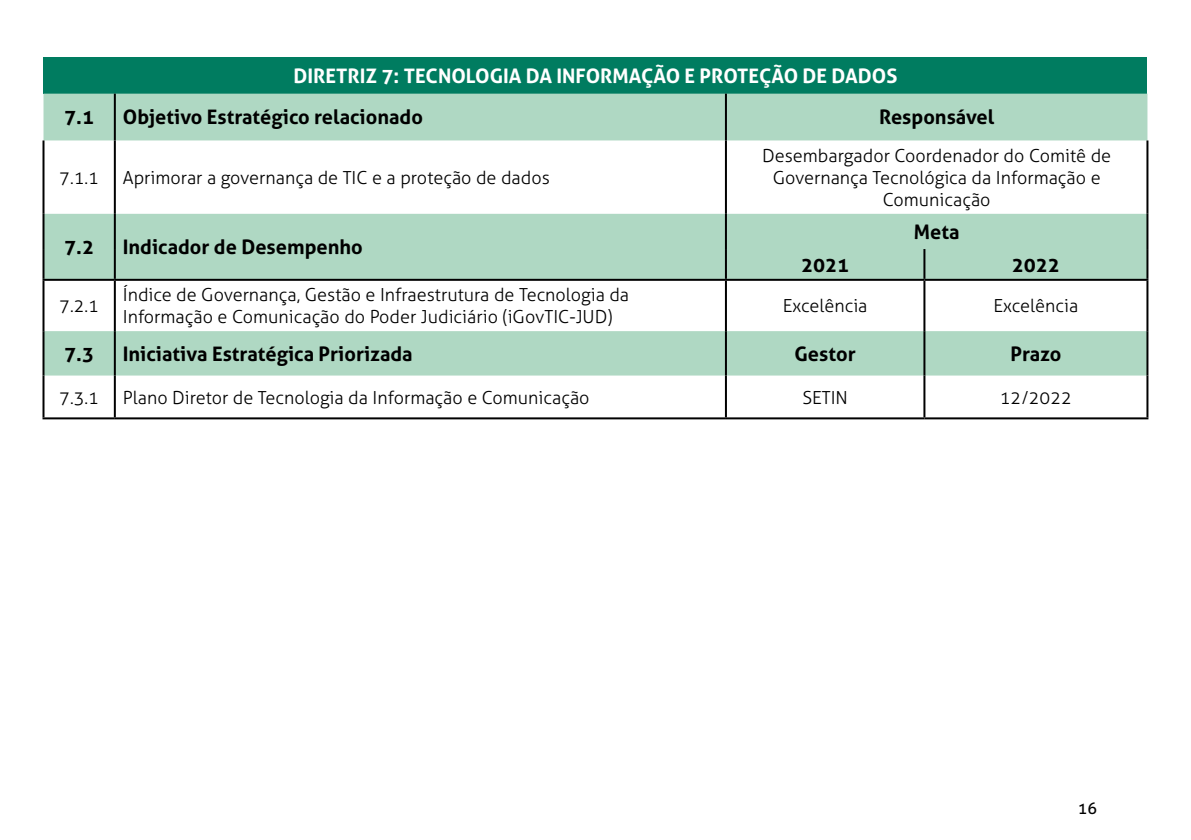
<style>
.page{position:relative;width:1191px;height:840px;background:#fff}
.page>*{position:absolute;margin:0;border:0;box-sizing:border-box;transform-origin:0 0}
.t1{font:700 20px "Aller";color:#000}
.t2{font:700 20px "Aller";color:#fff}
.t3{font:300 18px/22px "Aller";color:#000;text-align:center}
.t4{font:16px "Aller";color:#000}
</style>
<div class="page">
<div style="left:43px;top:57px;width:1104px;height:37px;background:#007c60"></div>
<div style="left:43px;top:94px;width:1104px;height:46px;background:#afd8c3"></div>
<svg style="left:44px;top:214px;width:1102px;height:161px;fill:#afd8c3"></svg>
<hr style="left:114px;top:94px;width:2px;height:46px;background:#000">
<hr style="left:725px;top:94px;width:2px;height:46px;background:#000">
<hr style="left:42px;top:140px;width:2px;height:74px;background:#000">
<hr style="left:114px;top:140px;width:2px;height:74px;background:#000">
<hr style="left:725px;top:140px;width:2px;height:74px;background:#000">
<hr style="left:1146px;top:140px;width:2px;height:74px;background:#000">
<hr style="left:42px;top:279px;width:73px;height:2px;background:#000">
<hr style="left:42px;top:281px;width:2px;height:50px;background:#000">
<hr style="left:115px;top:279px;width:611px;height:2px;background:#000">
<hr style="left:114px;top:281px;width:2px;height:50px;background:#000">
<hr style="left:726px;top:279px;width:198px;height:2px;background:#000">
<hr style="left:725px;top:281px;width:2px;height:50px;background:#000">
<hr style="left:924px;top:279px;width:224px;height:2px;background:#000">
<hr style="left:923px;top:281px;width:2px;height:50px;background:#000">
<hr style="left:1146px;top:281px;width:2px;height:50px;background:#000">
<hr style="left:42px;top:375px;width:2px;height:42px;background:#000">
<hr style="left:114px;top:375px;width:2px;height:42px;background:#000">
<hr style="left:725px;top:375px;width:2px;height:42px;background:#000">
<hr style="left:923px;top:375px;width:2px;height:42px;background:#000">
<hr style="left:1146px;top:375px;width:2px;height:42px;background:#000">
<hr style="left:42px;top:417px;width:73px;height:2px;background:#000">
<hr style="left:115px;top:417px;width:611px;height:2px;background:#000">
<hr style="left:726px;top:417px;width:198px;height:2px;background:#000">
<hr style="left:924px;top:417px;width:224px;height:2px;background:#000">
<hr style="left:42px;top:214px;width:2px;height:35px;background:#000">
<hr style="left:42px;top:249px;width:2px;height:30px;background:#000">
<hr style="left:114px;top:214px;width:2px;height:35px;background:#000">
<hr style="left:114px;top:249px;width:2px;height:30px;background:#000">
<hr style="left:923px;top:249px;width:2px;height:30px;background:#000">
<hr style="left:725px;top:249px;width:2px;height:30px;background:#000">
<hr style="left:1146px;top:249px;width:2px;height:30px;background:#000">
<hr style="left:725px;top:214px;width:2px;height:35px;background:#000">
<hr style="left:1146px;top:214px;width:2px;height:35px;background:#000">
<hr style="left:42px;top:331px;width:2px;height:44px;background:#000">
<hr style="left:114px;top:331px;width:2px;height:44px;background:#000">
<hr style="left:725px;top:331px;width:2px;height:44px;background:#000">
<hr style="left:923px;top:331px;width:2px;height:44px;background:#000">
<hr style="left:1146px;top:331px;width:2px;height:44px;background:#000">
<p class="t2" style="left:293px;top:63px;width:605px">DIRETRIZ 7: TECNOLOGIA DA INFORMAÇÃO E PROTEÇÃO DE DADOS</p>
<p class="t1" style="left:64px;top:105px;width:31px">7.1</p>
<p class="t1" style="left:123px;top:105px;width:301px">Objetivo Estratégico relacionado</p>
<p class="t1" style="left:879px;top:105px;width:117px">Responsável</p>
<p class="t3" style="left:59px;top:166px;width:41px">7.1.1</p>
<p class="t3" style="left:123px;top:166px;width:428px">Aprimorar a governança de TIC e a proteção de dados</p>
<p class="t1" style="left:64px;top:234px;width:31px">7.2</p>
<p class="t1" style="left:123px;top:234px;width:241px">Indicador de Desempenho</p>
<p class="t3" style="left:59px;top:294px;width:41px">7.2.1</p>
<p class="t3" style="left:123px;top:283px;width:508px;text-align:left">Índice de Governança, Gestão e Infraestrutura de Tecnologia da<br>Informação e Comunicação do Poder Judiciário (iGovTIC-JUD)</p>
<p class="t3" style="left:762px;top:144px;width:350px">Desembargador Coordenador do Comitê de<br>Governança Tecnológica da Informação e<br>Comunicação</p>
<p class="t1" style="left:913px;top:219px;width:47px">Meta</p>
<p class="t1" style="left:801px;top:252px;width:49px">2021</p>
<p class="t1" style="left:1012px;top:252px;width:49px">2022</p>
<p class="t3" style="left:782px;top:294px;width:86px">Excelência</p>
<p class="t3" style="left:993px;top:294px;width:86px">Excelência</p>
<p class="t1" style="left:64px;top:341px;width:31px">7.3</p>
<p class="t1" style="left:123px;top:341px;width:291px">Iniciativa Estratégica Priorizada</p>
<p class="t1" style="left:794px;top:341px;width:63px">Gestor</p>
<p class="t1" style="left:1010px;top:341px;width:53px">Prazo</p>
<p class="t3" style="left:59px;top:386px;width:41px">7.3.1</p>
<p class="t3" style="left:123px;top:386px;width:468px">Plano Diretor de Tecnologia da Informação e Comunicação</p>
<p class="t3" style="left:802px;top:386px;width:47px">SETIN</p>
<p class="t3" style="left:999px;top:386px;width:74px">12/2022</p>
<p class="t4" style="left:1078px;top:798px;width:21px">16</p>
</div>
